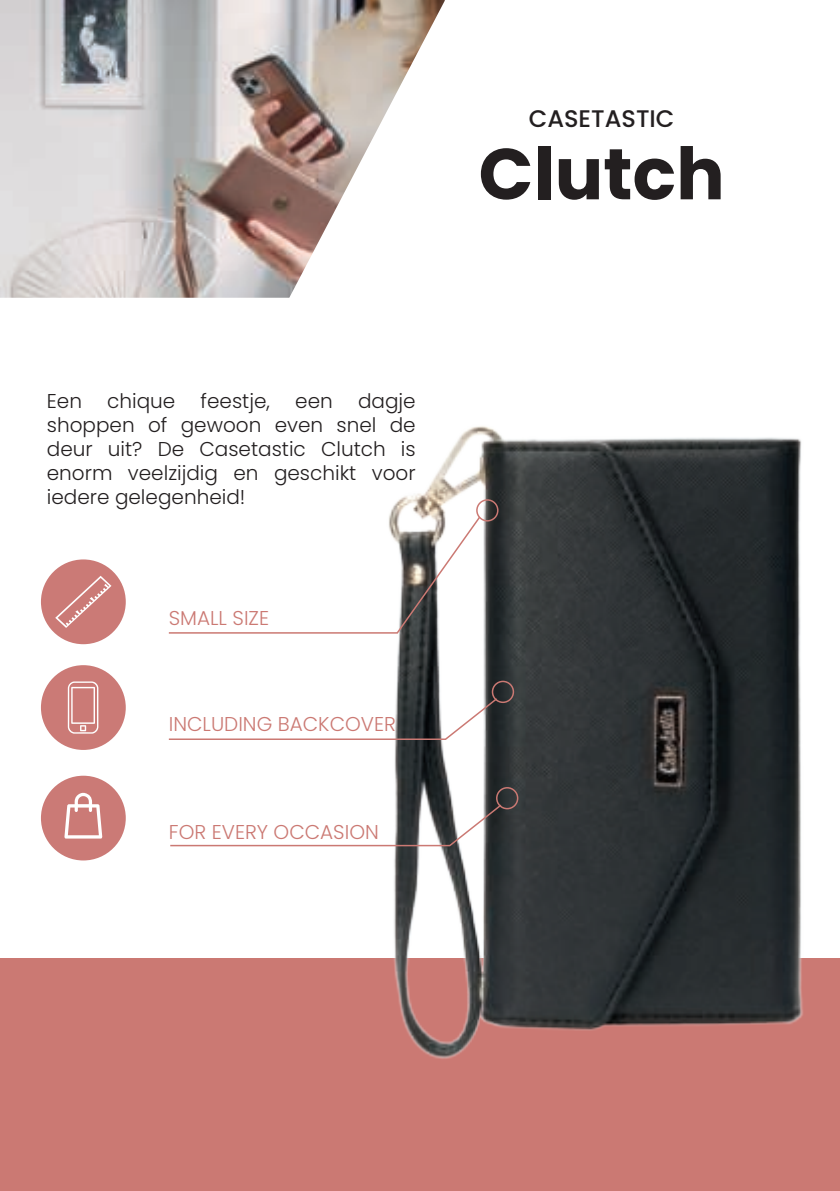
<style>
.page{position:relative;width:840px;height:1191px;background:#fff}
.page>*{position:absolute;margin:0;border:0;box-sizing:border-box;transform-origin:0 0}
.t1{font:700 72px "Poppins";color:#231f20}
.t2{font:500 24px "Poppins";color:#231f20}
.t3{font:300 20px/24px "Poppins";color:#231f20;text-align:justify}
.t4{font:300 20px "Poppins";color:#cb7973}
</style>
<div class="page">
<img style="left:0;top:1px;width:444px;height:297px">
<div style="left:0;top:958px;width:839px;height:233px;background:#cb7973"></div>
<img style="left:389px;top:426px;width:414px;height:633px">
<svg style="left:168px;top:515px;width:313px;height:119px"></svg>
<div style="left:476px;top:499px;width:22px;height:22px;border:2px solid #cb7973;border-radius:50%"></div>
<svg style="left:168px;top:696px;width:330px;height:44px"></svg>
<div style="left:491px;top:680px;width:23px;height:23px;border:2px solid #cb7973;border-radius:50%"></div>
<svg style="left:170px;top:803px;width:332px;height:44px"></svg>
<div style="left:495px;top:787px;width:23px;height:22px;border:2px solid #cb7973;border-radius:50%"></div>
<div style="left:41px;top:559px;width:85px;height:85px;background:#cb7a76;border-radius:50%"></div>
<div style="left:41px;top:665px;width:85px;height:85px;background:#cb7a76;border-radius:50%"></div>
<div style="left:41px;top:775px;width:85px;height:85px;background:#cb7a76;border-radius:50%"></div>
<svg style="left:55px;top:576px;width:56px;height:52px"></svg>
<svg style="left:68px;top:681px;width:30px;height:52px"></svg>
<svg style="left:64px;top:793px;width:38px;height:45px"></svg>
<p class="t2" style="left:528px;top:105px;width:147px">CASETASTIC</p>
<h1 class="t1" style="left:478px;top:132px;width:247px">Clutch</h1>
<p class="t3" style="left:47px;top:391px;width:37px">Een</p>
<p class="t3" style="left:107px;top:391px;width:70px">chique</p>
<p class="t3" style="left:200px;top:391px;width:71px">feestje,</p>
<p class="t3" style="left:295px;top:391px;width:39px">een</p>
<p class="t3" style="left:47px;top:391px;width:370px;text-indent:311px">dagje shoppen of gewoon even snel de deur uit? De Casetastic Clutch is enorm veelzijdig en geschikt voor iedere gelegenheid!</p>
<p class="t4" style="left:169px;top:610px;width:102px">SMALL SIZE</p>
<p class="t4" style="left:169px;top:716px;width:228px">INCLUDING BACKCOVER</p>
<p class="t4" style="left:169px;top:824px;width:211px">FOR EVERY OCCASION</p>
</div>
